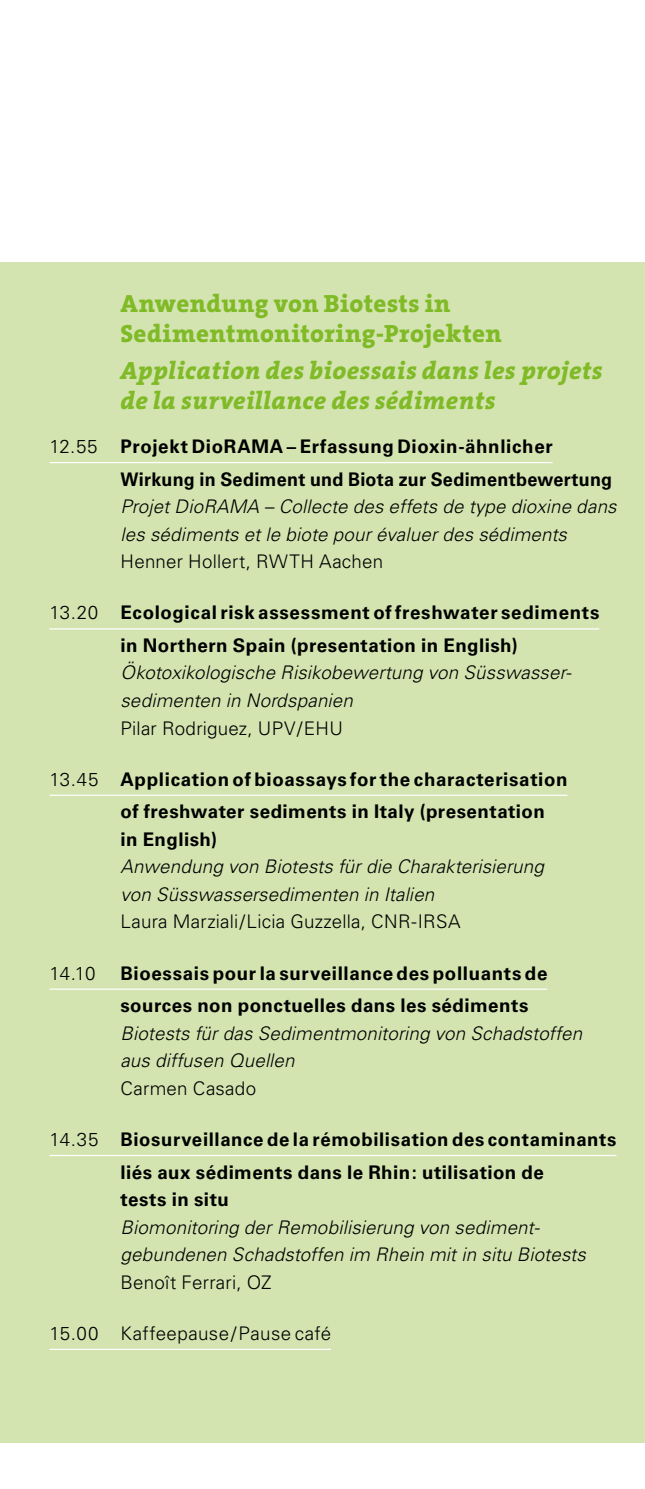
<style>
.page{position:relative;width:645px;height:1489px;background:#fff}
.page>*{position:absolute;margin:0;border:0;box-sizing:border-box;transform-origin:0 0}
.t1{font:italic 800 25px/30px "The Serif Q8";letter-spacing:.01em;color:#80ba27}
.t2{font:800 25px/30px "The Serif Q8";letter-spacing:.015em;color:#80ba27}
.t3{font:700 18.75px/32.5px "Univers LT";letter-spacing:.03em;color:#000}
.t4{font:italic 300 18.75px/27.5px "Univers LT";letter-spacing:.01em;color:#000}
.t5{font:300 18.75px "Univers LT";letter-spacing:.015em;color:#000}
.s1{font-weight:300}
</style>
<div class="page">
<div style="left:0;top:262px;width:645px;height:1180px;background:#d3e4b0"></div>
<hr style="left:50px;top:462px;width:502px;height:1px;background:#fff">
<hr style="left:50px;top:628px;width:549px;height:1px;background:#fff">
<hr style="left:50px;top:794px;width:517px;height:1px;background:#fff">
<hr style="left:50px;top:988px;width:497px;height:1px;background:#fff">
<hr style="left:50px;top:1154px;width:566px;height:2px;background:#fff">
<hr style="left:50px;top:1348px;width:281px;height:1px;background:#fff">
<h1 class="t2" style="left:120px;top:289px;width:383px">Anwendung von Biotests in<br>Sedimentmonitoring-Projekten</h1>
<h1 class="t1" style="left:120px;top:356px;width:483px">Application des bioessais dans les projets de la surveillance des sédiments</h1>
<p class="t3" style="left:120px;top:430px;width:493px;text-indent:-71px"><span class="s1">12.55</span> Projekt DioRAMA – Erfassung Dioxin-ähnlicher<br>Wirkung in Sediment und Biota zur Sedimentbewertung</p>
<p class="t4" style="left:120px;top:492px;width:498px">Projet DioRAMA – Collecte des effets de type dioxine dans les sédiments et le biote pour évaluer des sédiments</p>
<p class="t5" style="left:120px;top:550px;width:264px">Henner Hollert, RWTH Aachen</p>
<p class="t3" style="left:50px;top:596px;width:551px;text-align:center"><span class="s1">13.20</span> Ecological risk assessment of freshwater sediments in Northern Spain (presentation in English)</p>
<p class="t4" style="left:120px;top:659px;width:453px">Ökotoxikologische Risikobewertung von Süsswasser&shy;sedimenten in Nordspanien</p>
<p class="t5" style="left:120px;top:716px;width:224px">Pilar Rodriguez, UPV / EHU</p>
<p class="t3" style="left:120px;top:763px;width:449px;text-indent:-71px"><span class="s1">13.45</span> Application of bioassays for the characterisation of freshwater sediments in Italy (presentation</p>
<p class="t3" style="left:120px;top:823px;width:98px">in English)</p>
<p class="t4" style="left:120px;top:853px;width:425px">Anwendung von Biotests für die Charakterisierung von Süsswassersedimenten in Italien</p>
<p class="t5" style="left:120px;top:910px;width:342px">Laura Marziali / Licia Guzzella, CNR-IRSA</p>
<p class="t5" style="left:50px;top:961px;width:48px">14.10</p>
<p class="t3" style="left:120px;top:956px;width:428px">Bioessais pour la surveillance des polluants de sources non ponctuelles dans les sédiments</p>
<p class="t4" style="left:120px;top:1019px;width:463px">Biotests für das Sedimentmonitoring von Schadstoffen aus diffusen Quellen</p>
<p class="t5" style="left:120px;top:1076px;width:137px">Carmen Casado</p>
<p class="t3" style="left:50px;top:1123px;width:568px;text-align:center"><span class="s1">14.35</span> Biosurveillance de la rémobilisation des contaminants liés aux sédiments dans le Rhin : utilisation de</p>
<p class="t3" style="left:120px;top:1183px;width:110px">tests in situ</p>
<p class="t4" style="left:120px;top:1213px;width:467px">Biomonitoring der Remobilisierung von sediment-- gebundenen Schadstoffen im Rhein mit in situ Biotests</p>
<p class="t5" style="left:120px;top:1270px;width:153px">Benoît Ferrari, OZ</p>
<p class="t5" style="left:50px;top:1321px;width:283px">15.00 Kaffeepause / Pause café</p>
</div>
